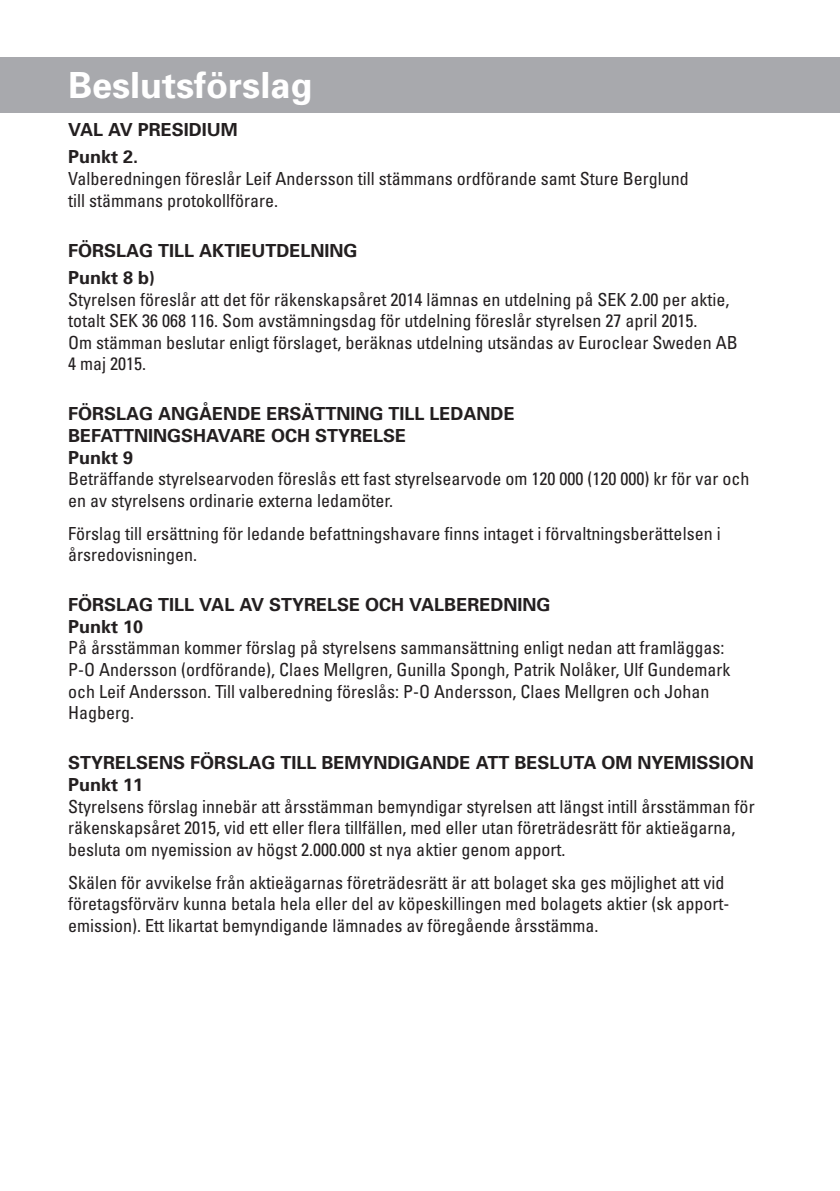
<style>
.page{position:relative;width:840px;height:1191px;background:#fff}
.page>*{position:absolute;margin:0;border:0;box-sizing:border-box;transform-origin:0 0}
.t1{font:700 36px "Univers";color:#fff}
.t2{font:condensed 18px/21.6px "Univers";color:#231f20}
.t3{font:700 18px/21.6px "Univers";color:#231f20}
</style>
<div class="page">
<div style="left:0;top:57px;width:839px;height:55px;background:#a8a9ad"></div>
<p class="t1" style="left:68px;top:62px;width:246px">Beslutsförslag</p>
<p class="t3" style="left:68px;top:118px;width:171px">VAL AV PRESIDIUM</p>
<p class="t3" style="left:68px;top:146px;width:72px">Punkt 2.</p>
<p class="t2" style="left:68px;top:167px;width:622px">Valberedningen föreslår Leif Andersson till stämmans ordförande samt Sture Berglund till stämmans protokollförare.</p>
<p class="t3" style="left:68px;top:239px;width:291px">FÖRSLAG TILL AKTIEUTDELNING</p>
<p class="t3" style="left:68px;top:266px;width:89px">Punkt 8 b)</p>
<p class="t2" style="left:68px;top:288px;width:670px">Styrelsen föreslår att det för räkenskapsåret 2014 lämnas en utdelning på SEK 2.00 per aktie, totalt SEK 36 068 116. Som avstämningsdag för utdelning föreslår styrelsen 27 april 2015.<br>Om stämman beslutar enligt förslaget, beräknas utdelning utsändas av Euroclear Sweden AB 4 maj 2015.</p>
<p class="t3" style="left:68px;top:402px;width:448px">FÖRSLAG ANGÅENDE ERSÄTTNING TILL LEDANDE<br>BEFATTNINGSHAVARE OCH STYRELSE</p>
<p class="t3" style="left:68px;top:446px;width:67px">Punkt 9</p>
<p class="t2" style="left:68px;top:467px;width:682px">Beträffande styrelsearvoden föreslås ett fast styrelsearvode om 120 000 (120 000) kr för var och en av styrelsens ordinarie externa ledamöter.</p>
<p class="t2" style="left:68px;top:522px;width:653px">Förslag till ersättning för ledande befattningshavare finns intaget i förvaltningsberättelsen i årsredovisningen.</p>
<p class="t3" style="left:68px;top:593px;width:483px">FÖRSLAG TILL VAL AV STYRELSE OCH VALBEREDNING</p>
<p class="t3" style="left:68px;top:615px;width:77px">Punkt 10</p>
<p class="t2" style="left:68px;top:637px;width:663px">På årsstämman kommer förslag på styrelsens sammansättning enligt nedan att framläggas:<br>P-O Andersson (ordförande), Claes Mellgren, Gunilla Spongh, Patrik Nolåker, Ulf Gundemark och Leif Andersson. Till valberedning föreslås: P-O Andersson, Claes Mellgren och Johan Hagberg.</p>
<p class="t3" style="left:68px;top:751px;width:686px">STYRELSENS FÖRSLAG TILL BEMYNDIGANDE ATT BESLUTA OM NYEMISSION</p>
<p class="t3" style="left:68px;top:773px;width:77px">Punkt 11</p>
<p class="t2" style="left:68px;top:795px;width:687px">Styrelsens förslag innebär att årsstämman bemyndigar styrelsen att längst intill årsstämman för räkenskapsåret 2015, vid ett eller flera tillfällen, med eller utan företrädesrätt för aktieägarna, besluta om nyemission av högst 2.000.000 st nya aktier genom apport.</p>
<p class="t2" style="left:68px;top:871px;width:662px">Skälen för avvikelse från aktieägarnas företrädesrätt är att bolaget ska ges möjlighet att vid företagsförvärv kunna betala hela eller del av köpeskillingen med bolagets aktier (sk apport&shy;emission). Ett likartat bemyndigande lämnades av föregående årsstämma.</p>
</div>
